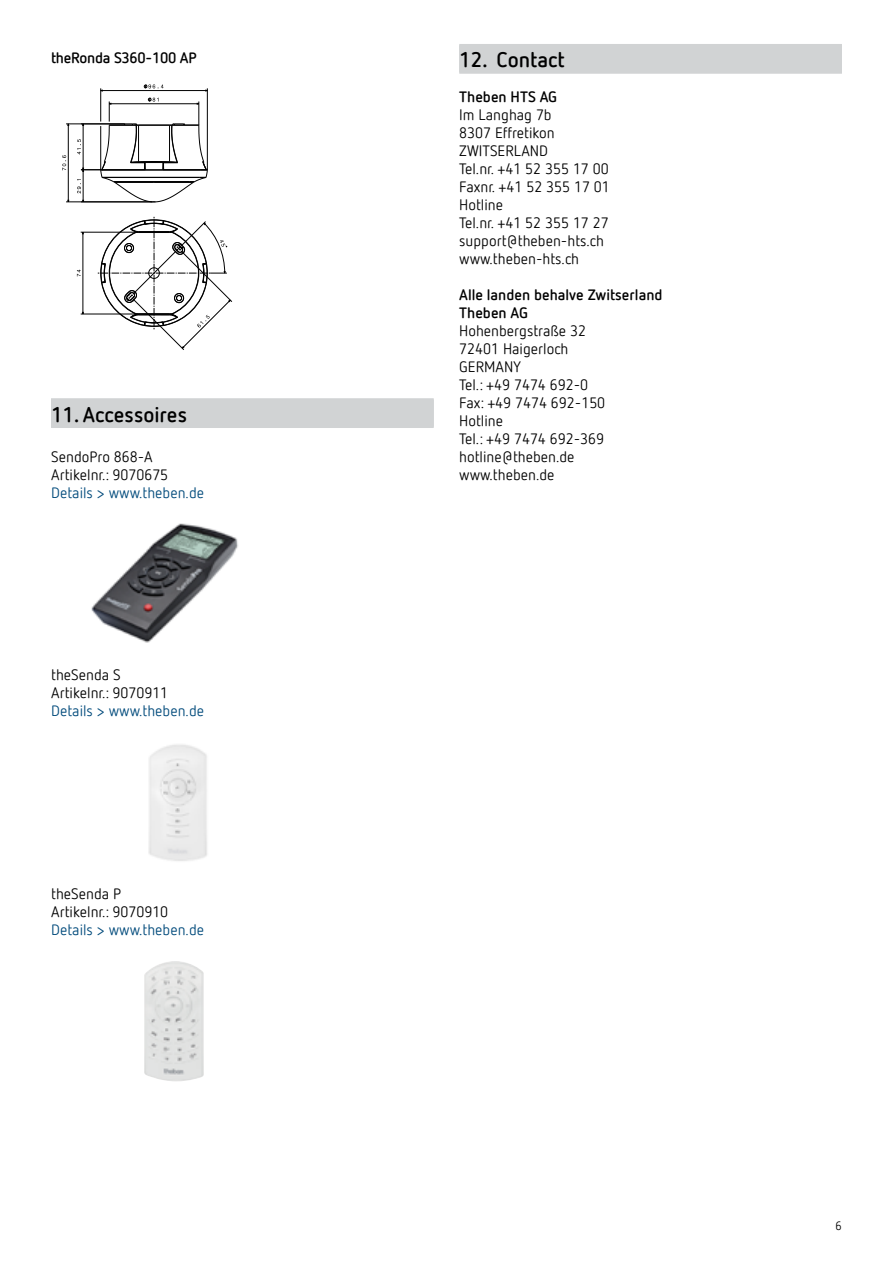
<style>
.page{position:relative;width:893px;height:1263px;background:#fff}
.page>*{position:absolute;margin:0;border:0;box-sizing:border-box;transform-origin:0 0}
.t1{font:700 21px "Netto Offc Pro";color:#000}
.t2{font:15px/18px "Netto Offc Pro";color:#000}
.t3{font:15px "Netto Offc Pro";color:#004a7b}
.t4{font:700 15px/18px "Netto Offc Pro";color:#000}
.t5{font:700 15px "Netto Offc Pro";letter-spacing:-.02em;color:#000}
.t6{font:12px "Netto Offc Pro";color:#000}
</style>
<div class="page">
<div style="left:51px;top:399px;width:383px;height:29px;background:#d1d3d4"></div>
<div style="left:51px;top:398px;width:383px;height:29px;background:#d1d3d4"></div>
<hr style="left:66px;top:202px;width:86px;height:1px;background:#000">
<hr style="left:66px;top:124px;width:59px;height:1px;background:#000">
<hr style="left:100px;top:88px;width:1px;height:34px;background:#000">
<hr style="left:207px;top:88px;width:1px;height:82px;background:#000">
<hr style="left:81px;top:314px;width:58px;height:1px;background:#000">
<hr style="left:81px;top:232px;width:58px;height:1px;background:#000">
<svg style="left:62px;top:155px;width:4px;height:15px"></svg>
<hr style="left:68px;top:124px;width:1px;height:78px;background:#000">
<svg style="left:144px;top:84px;width:20px;height:5px"></svg>
<hr style="left:101px;top:90px;width:106px;height:1px;background:#000">
<svg style="left:77px;top:97px;width:131px;height:106px"></svg>
<hr style="left:109px;top:103px;width:90px;height:1px;background:#000">
<svg style="left:98px;top:217px;width:134px;height:133px"></svg>
<svg style="left:77px;top:270px;width:4px;height:6px"></svg>
<hr style="left:83px;top:232px;width:1px;height:82px;background:#000">
<img style="left:91px;top:523px;width:147px;height:120px">
<img style="left:148px;top:744px;width:59px;height:117px">
<img style="left:144px;top:961px;width:60px;height:120px">
<div style="left:459px;top:45px;width:383px;height:29px;background:#d1d3d4"></div>
<div style="left:459px;top:44px;width:383px;height:28px;background:#d1d3d4"></div>
<p class="t5" style="left:51px;top:47px;width:147px">theRonda S360-100 AP</p>
<h1 class="t1" style="left:51px;top:400px;width:138px">11. Accessoires</h1>
<p class="t2" style="left:51px;top:447px;width:119px">SendoPro 868-A<br>Artikelnr.: 9070675</p>
<p class="t3" style="left:51px;top:483px;width:154px">Details &gt; www.theben.de</p>
<p class="t2" style="left:51px;top:665px;width:119px">theSenda S<br>Artikelnr.: 9070911</p>
<p class="t3" style="left:51px;top:701px;width:154px">Details &gt; www.theben.de</p>
<p class="t2" style="left:51px;top:884px;width:119px">theSenda P<br>Artikelnr.: 9070910</p>
<p class="t3" style="left:51px;top:920px;width:154px">Details &gt; www.theben.de</p>
<h1 class="t1" style="left:459px;top:46px;width:107px">12. Contact</h1>
<p class="t4" style="left:459px;top:87px;width:99px">Theben HTS AG</p>
<p class="t2" style="left:459px;top:106px;width:152px">Im Langhag 7b<br>8307 Effretikon<br>ZWITSERLAND<br>Tel.nr. +41 52 355 17 00<br>Faxnr. +41 52 355 17 01<br>Hotline<br>Tel.nr. +41 52 355 17 27 support@theben-hts.ch www.theben-hts.ch</p>
<p class="t4" style="left:459px;top:285px;width:205px">Alle landen behalve Zwitserland<br>Theben AG</p>
<p class="t2" style="left:459px;top:322px;width:147px">Hohenbergstraße 32<br>72401 Haigerloch<br>GERMANY<br>Tel.: +49 7474 692-0<br>Fax: +49 7474 692-150<br>Hotline<br>Tel.: +49 7474 692-369 hotline@theben.de www.theben.de</p>
<p class="t6" style="left:836px;top:1218px;width:8px">6</p>
</div>
